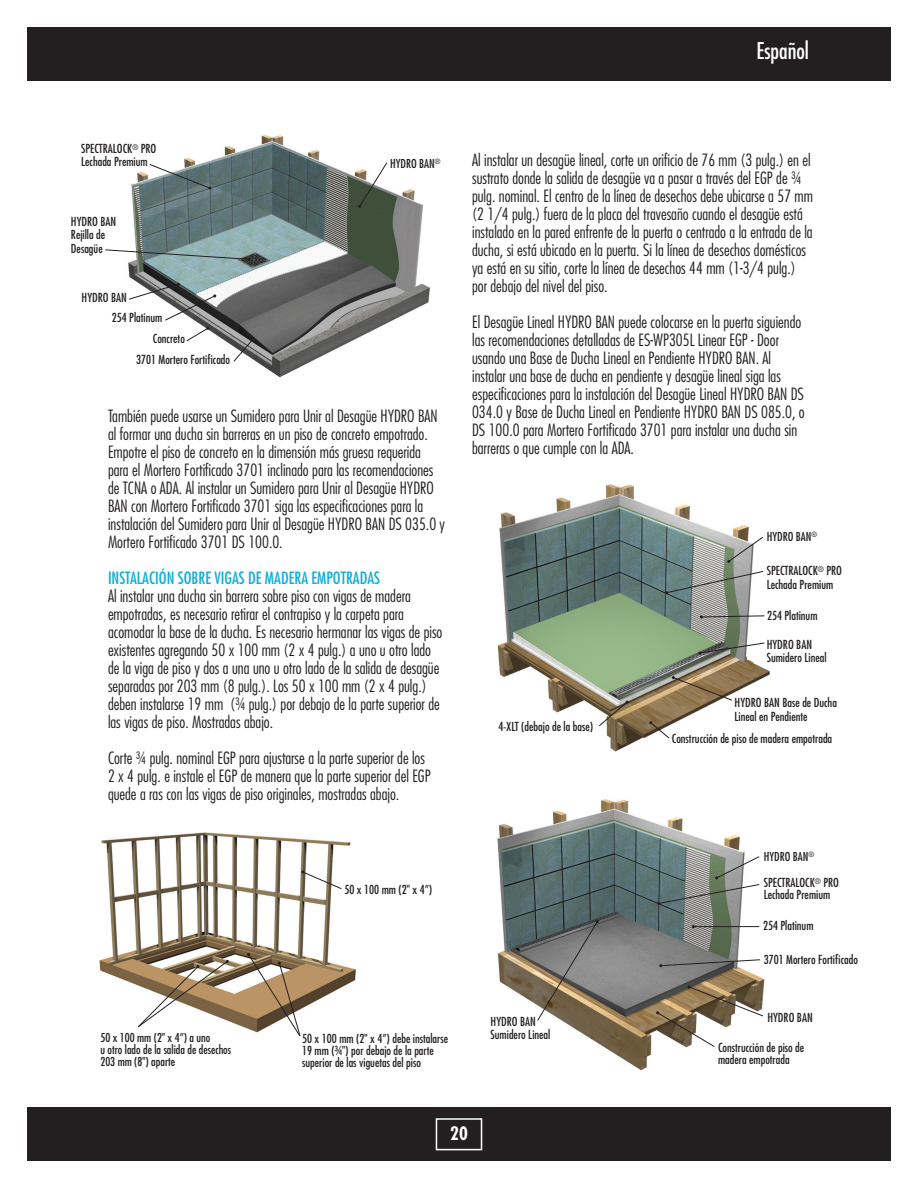
<style>
.page{position:relative;width:918px;height:1188px;background:#fff}
.page>*{position:absolute;margin:0;border:0;box-sizing:border-box;transform-origin:0 0}
.t1{font:condensed 22.5px "Futura";color:#fff}
.t2{font:700 condensed 18px "Futura";color:#fff}
.t3{font:300 condensed 16.5px/18px "Futura";color:#231f20}
.t4{font:condensed 16.5px "Futura";color:#10add9}
.t5{font:condensed 12.15px/13.5px "Futura";color:#231f20}
.t6{font:condensed 12px/12px "Futura";color:#231f20}
</style>
<div class="page">
<div style="left:27px;top:27px;width:864px;height:54px;background:#231f20"></div>
<div style="left:27px;top:1107px;width:864px;height:54px;background:#231f20"></div>
<div style="left:436px;top:1118px;width:46px;height:32px;border:2px solid #fff"></div>
<img style="left:99px;top:832px;width:257px;height:197px">
<svg style="left:301px;top:871px;width:41px;height:19px"></svg>
<svg style="left:137px;top:960px;width:92px;height:68px"></svg>
<svg style="left:247px;top:953px;width:54px;height:83px"></svg>
<img style="left:128px;top:134px;width:302px;height:244px">
<svg style="left:105px;top:249px;width:146px;height:12px"></svg>
<svg style="left:149px;top:163px;width:62px;height:27px"></svg>
<svg style="left:128px;top:283px;width:88px;height:38px"></svg>
<svg style="left:186px;top:327px;width:23px;height:15px"></svg>
<svg style="left:233px;top:339px;width:20px;height:23px"></svg>
<svg style="left:358px;top:162px;width:30px;height:46px"></svg>
<img style="left:497px;top:484px;width:273px;height:268px">
<svg style="left:698px;top:642px;width:67px;height:13px"></svg>
<svg style="left:700px;top:615px;width:65px;height:3px"></svg>
<svg style="left:665px;top:571px;width:99px;height:23px"></svg>
<svg style="left:672px;top:676px;width:61px;height:25px"></svg>
<svg style="left:649px;top:721px;width:21px;height:18px"></svg>
<svg style="left:598px;top:701px;width:31px;height:26px"></svg>
<svg style="left:727px;top:536px;width:37px;height:27px"></svg>
<img style="left:497px;top:799px;width:268px;height:272px">
<svg style="left:537px;top:920px;width:62px;height:102px"></svg>
<svg style="left:659px;top:959px;width:102px;height:8px"></svg>
<svg style="left:656px;top:985px;width:108px;height:63px"></svg>
<hr style="left:693px;top:926px;width:66px;height:1px;background:#231f20">
<svg style="left:657px;top:856px;width:103px;height:49px"></svg>
<h1 class="t1" style="left:757px;top:37px;width:54px">Español</h1>
<p class="t5" style="left:81px;top:141px;width:77px">SPECTRALOCK<sup>®</sup> PRO<br>Lechada Premium</p>
<p class="t5" style="left:71px;top:214px;width:47px">HYDRO BAN<br>Rejilla de<br>Desagüe</p>
<p class="t5" style="left:112px;top:287px;width:52px;line-height:20.5px;text-indent:-30px">HYDRO BAN<br>254 Platinum</p>
<p class="t5" style="left:136px;top:328px;width:96px;line-height:21.1px;text-indent:17px">Concreto<br>3701 Mortero Fortificado</p>
<p class="t6" style="left:390px;top:157px;width:52px">HYDRO BAN<sup>®</sup></p>
<p class="t3" style="left:108px;top:407px;width:339px">También puede usarse un Sumidero para Unir al Desagüe HYDRO BAN al formar una ducha sin barreras en un piso de concreto empotrado.<br>Empotre el piso de concreto en la dimensión más gruesa requerida para el Mortero Fortificado 3701 inclinado para las recomendaciones de TCNA o ADA. Al instalar un Sumidero para Unir al Desagüe HYDRO BAN con Mortero Fortificado 3701 siga las especificaciones para la instalación del Sumidero para Unir al Desagüe HYDRO BAN DS 035.0 y Mortero Fortificado 3701 DS 100.0.</p>
<p class="t4" style="left:108px;top:568px;width:274px">INSTALACIÓN SOBRE VIGAS DE MADERA EMPOTRADAS</p>
<p class="t3" style="left:108px;top:587px;width:336px">Al instalar una ducha sin barrera sobre piso con vigas de madera empotradas, es necesario retirar el contrapiso y la carpeta para acomodar la base de la ducha. Es necesario hermanar las vigas de piso existentes agregando 50 x 100 mm (2 x 4 pulg.) a uno u otro lado de la viga de piso y dos a una uno u otro lado de la salida de desagüe separadas por 203 mm (8 pulg.). Los 50 x 100 mm (2 x 4 pulg.) deben instalarse 19 mm (¾ pulg.) por debajo de la parte superior de las vigas de piso. Mostradas abajo.</p>
<p class="t3" style="left:108px;top:749px;width:324px">Corte ¾ pulg. nominal EGP para ajustarse a la parte superior de los<br>2 x 4 pulg. e instale el EGP de manera que la parte superior del EGP quede a ras con las vigas de piso originales, mostradas abajo.</p>
<p class="t6" style="left:100px;top:1031px;width:132px">50 x 100 mm (2" x 4”) a uno<br>u otro lado de la salida de desechos<br>203 mm (8") aparte</p>
<p class="t5" style="left:344px;top:882px;width:89px">50 x 100 mm (2" x 4”)</p>
<p class="t5" style="left:302px;top:1032px;width:148px;line-height:12px">50 x 100 mm (2" x 4”) debe instalarse<br>19 mm (¾") por debajo de la parte superior de las viguetas del piso</p>
<p class="t3" style="left:472px;top:151px;width:342px">Al instalar un desagüe lineal, corte un orificio de 76 mm (3 pulg.) en el sustrato donde la salida de desagüe va a pasar a través del EGP de ¾ pulg. nominal. El centro de la línea de desechos debe ubicarse a 57 mm (2 1/4 pulg.) fuera de la placa del travesaño cuando el desagüe está instalado en la pared enfrente de la puerta o centrado a la entrada de la ducha, si está ubicado en la puerta. Si la línea de desechos domésticos ya está en su sitio, corte la línea de desechos 44 mm (1-3/4 pulg.) por debajo del nivel del piso.</p>
<p class="t3" style="left:472px;top:313px;width:334px">El Desagüe Lineal HYDRO BAN puede colocarse en la puerta siguiendo las recomendaciones detalladas de ES-WP305L Linear EGP - Door usando una Base de Ducha Lineal en Pendiente HYDRO BAN. Al instalar una base de ducha en pendiente y desagüe lineal siga las especificaciones para la instalación del Desagüe Lineal HYDRO BAN DS 034.0 y Base de Ducha Lineal en Pendiente HYDRO BAN DS 085.0, o DS 100.0 para Mortero Fortificado 3701 para instalar una ducha sin barreras o que cumple con la ADA.</p>
<p class="t6" style="left:767px;top:530px;width:52px">HYDRO BAN<sup>®</sup></p>
<p class="t5" style="left:767px;top:564px;width:77px">SPECTRALOCK<sup>®</sup> PRO<br>Lechada Premium</p>
<p class="t5" style="left:767px;top:608px;width:52px">254 Platinum</p>
<p class="t5" style="left:498px;top:719px;width:96px">4-XLT (debajo de la base)</p>
<p class="t5" style="left:491px;top:1015px;width:61px">HYDRO BAN<br>Sumidero Lineal</p>
<p class="t5" style="left:767px;top:637px;width:61px">HYDRO BAN<br>Sumidero Lineal</p>
<p class="t5" style="left:735px;top:696px;width:104px">HYDRO BAN Base de Ducha<br>Lineal en Pendiente</p>
<p class="t5" style="left:672px;top:732px;width:162px">Construcción de piso de madera empotrada</p>
<p class="t6" style="left:764px;top:851px;width:52px">HYDRO BAN<sup>®</sup></p>
<p class="t5" style="left:764px;top:877px;width:77px;line-height:12px">SPECTRALOCK<sup>®</sup> PRO<br>Lechada Premium</p>
<p class="t5" style="left:763px;top:919px;width:52px">254 Platinum</p>
<p class="t5" style="left:764px;top:953px;width:96px">3701 Mortero Fortificado</p>
<p class="t5" style="left:767px;top:1010px;width:47px">HYDRO BAN</p>
<p class="t5" style="left:718px;top:1042px;width:88px;line-height:12px">Construcción de piso de madera empotrada</p>
<p class="t2" style="left:450px;top:1122px;width:19px">20</p>
</div>
